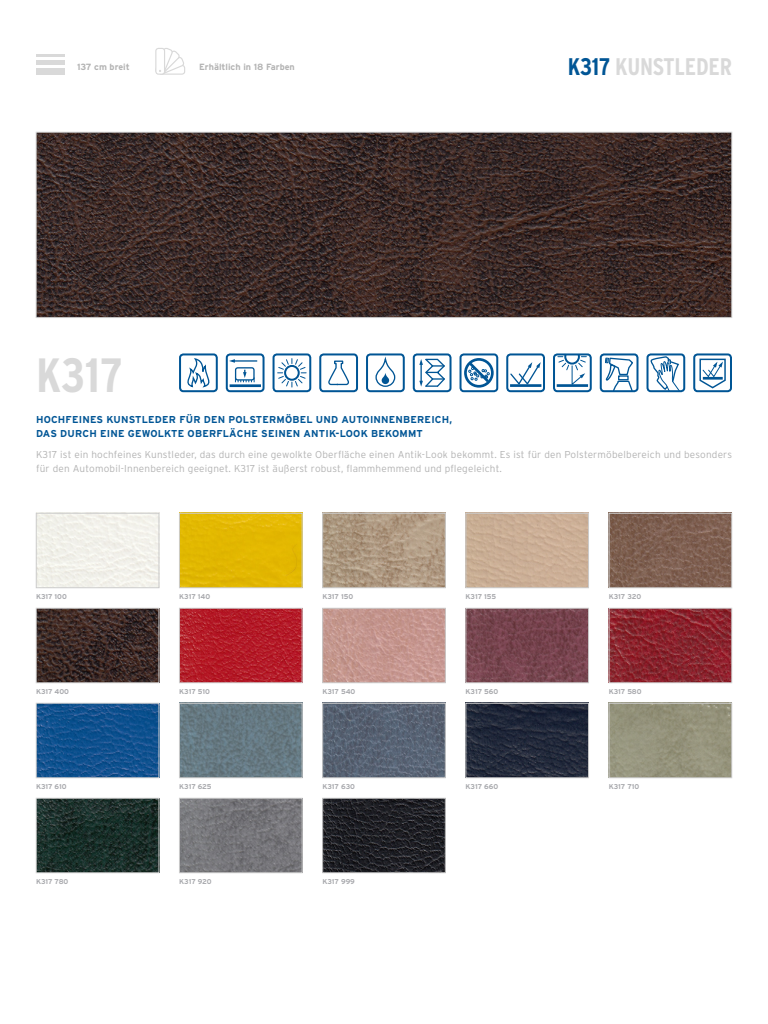
<style>
.page{position:relative;width:768px;height:1024px;background:#fff}
.page>*{position:absolute;margin:0;border:0;box-sizing:border-box;transform-origin:0 0}
.t1{font:700 condensed 48px "Interstate";color:#d9d9d9}
.t2{font:700 condensed 24px "Interstate";letter-spacing:-.01em;color:#d9d9d9}
.t3{font:300 10px/14px "Interstate";letter-spacing:.02em;color:#b3b3b3}
.t4{font:700 10px/14px "Interstate";letter-spacing:.02em;color:#005595}
.t5{font:700 9px "Interstate";color:#b3b3b3}
.t6{font:700 7px "Interstate";color:#a8a9ad}
.s1{color:#005595}
</style>
<div class="page">
<img style="left:38px;top:515px;width:119px;height:71px">
<div style="left:36px;top:513px;width:123px;height:75px;border:1px solid #ccc"></div>
<div style="left:181px;top:515px;width:119px;height:71px;background:#e3b801"></div>
<div style="left:179px;top:513px;width:123px;height:75px;border:1px solid #ccc"></div>
<img style="left:324px;top:515px;width:120px;height:71px">
<div style="left:322px;top:513px;width:124px;height:75px;border:1px solid #ccc"></div>
<img style="left:468px;top:515px;width:119px;height:71px">
<div style="left:466px;top:513px;width:123px;height:75px;border:1px solid #ccc"></div>
<img style="left:611px;top:515px;width:119px;height:71px">
<div style="left:609px;top:513px;width:123px;height:75px;border:1px solid #ccc"></div>
<img style="left:38px;top:610px;width:119px;height:71px">
<div style="left:36px;top:608px;width:123px;height:75px;border:1px solid #ccc"></div>
<img style="left:181px;top:610px;width:119px;height:71px">
<div style="left:179px;top:608px;width:123px;height:75px;border:1px solid #ccc"></div>
<img style="left:324px;top:610px;width:120px;height:71px">
<div style="left:322px;top:608px;width:124px;height:75px;border:1px solid #ccc"></div>
<img style="left:468px;top:610px;width:119px;height:71px">
<div style="left:466px;top:608px;width:123px;height:75px;border:1px solid #ccc"></div>
<img style="left:611px;top:610px;width:119px;height:71px">
<div style="left:609px;top:608px;width:123px;height:75px;border:1px solid #ccc"></div>
<img style="left:38px;top:705px;width:119px;height:71px">
<div style="left:36px;top:703px;width:123px;height:75px;border:1px solid #ccc"></div>
<img style="left:181px;top:705px;width:119px;height:71px">
<div style="left:179px;top:703px;width:123px;height:75px;border:1px solid #ccc"></div>
<img style="left:324px;top:705px;width:120px;height:71px">
<div style="left:322px;top:703px;width:124px;height:75px;border:1px solid #ccc"></div>
<img style="left:468px;top:705px;width:119px;height:71px">
<div style="left:466px;top:703px;width:123px;height:75px;border:1px solid #ccc"></div>
<img style="left:611px;top:705px;width:119px;height:71px">
<div style="left:609px;top:703px;width:123px;height:75px;border:1px solid #ccc"></div>
<svg style="left:182px;top:358px;width:32px;height:35px"></svg>
<div style="left:179px;top:353px;width:39px;height:39px;border:2px solid #005595;border-radius:3px"></div>
<div style="left:226px;top:353px;width:39px;height:39px;border:2px solid #005595;border-radius:3px"></div>
<hr style="left:230px;top:384px;width:31px;height:3px;background:#005595">
<div style="left:235px;top:367px;width:20px;height:14px;border:1px solid #005595;border-radius:2px"></div>
<hr style="left:234px;top:360px;width:23px;height:2px;background:#005595">
<svg style="left:229px;top:359px;width:6px;height:4px"></svg>
<svg style="left:235px;top:370px;width:20px;height:12px"></svg>
<div style="left:273px;top:353px;width:38px;height:39px;border:2px solid #005595;border-radius:3px"></div>
<svg style="left:277px;top:358px;width:29px;height:29px"></svg>
<svg style="left:328px;top:360px;width:21px;height:26px"></svg>
<div style="left:319px;top:353px;width:39px;height:39px;border:2px solid #005595;border-radius:3px"></div>
<div style="left:366px;top:353px;width:39px;height:39px;border:2px solid #005595;border-radius:3px"></div>
<svg style="left:375px;top:353px;width:21px;height:34px"></svg>
<div style="left:413px;top:353px;width:39px;height:39px;border:2px solid #005595;border-radius:3px"></div>
<svg style="left:419px;top:358px;width:26px;height:29px"></svg>
<div style="left:460px;top:353px;width:38px;height:39px;border:2px solid #005595;border-radius:3px"></div>
<div style="left:464px;top:358px;width:30px;height:30px;border:3px solid #005595;border-radius:50%"></div>
<svg style="left:466px;top:360px;width:26px;height:25px"></svg>
<div style="left:506px;top:353px;width:39px;height:39px;border:2px solid #005595;border-radius:3px"></div>
<hr style="left:510px;top:384px;width:31px;height:3px;background:#005595">
<svg style="left:510px;top:362px;width:31px;height:24px"></svg>
<hr style="left:557px;top:384px;width:31px;height:3px;background:#005595">
<div style="left:553px;top:353px;width:39px;height:39px;border:2px solid #005595;border-radius:3px"></div>
<svg style="left:558px;top:353px;width:29px;height:32px"></svg>
<div style="left:600px;top:353px;width:39px;height:39px;border:2px solid #005595;border-radius:3px"></div>
<svg style="left:604px;top:357px;width:30px;height:36px"></svg>
<svg style="left:649px;top:357px;width:31px;height:36px"></svg>
<div style="left:647px;top:353px;width:38px;height:39px;border:2px solid #005595;border-radius:3px"></div>
<svg style="left:699px;top:358px;width:27px;height:31px"></svg>
<div style="left:693px;top:353px;width:39px;height:39px;border:2px solid #005595;border-radius:3px"></div>
<hr style="left:703px;top:377px;width:20px;height:3px;background:#005595">
<img style="left:38px;top:134px;width:692px;height:182px">
<div style="left:36px;top:132px;width:696px;height:186px;border:1px solid #ccc"></div>
<div style="left:158px;top:65px;width:27px;height:10px;border:1px solid #d9d9d9;border-radius:3px"></div>
<svg style="left:155px;top:48px;width:29px;height:27px"></svg>
<hr style="left:36px;top:55px;width:28px;height:2px;background:#d9d9d9">
<hr style="left:36px;top:61px;width:28px;height:4px;background:#d9d9d9">
<div style="left:36px;top:68px;width:28px;height:7px;background:#d9d9d9"></div>
<img style="left:38px;top:800px;width:119px;height:71px">
<div style="left:36px;top:798px;width:123px;height:75px;border:1px solid #ccc"></div>
<img style="left:181px;top:800px;width:119px;height:71px">
<div style="left:179px;top:798px;width:123px;height:75px;border:1px solid #ccc"></div>
<img style="left:324px;top:800px;width:120px;height:71px">
<div style="left:322px;top:798px;width:124px;height:75px;border:1px solid #ccc"></div>
<p class="t5" style="left:77px;top:62px;width:54px">137 cm breit</p>
<p class="t5" style="left:199px;top:61px;width:97px">Erhältlich in 18 Farben</p>
<h2 class="t2" style="left:568px;top:53px;width:166px"><span class="s1">K317</span> KUNSTLEDER</h2>
<h1 class="t1" style="left:36px;top:348px;width:88px">K317</h1>
<p class="t4" style="left:36px;top:412px;width:418px">HOCHFEINES KUNSTLEDER FÜR DEN POLSTERMÖBEL UND AUTOINNENBEREICH,<br>DAS DURCH EINE GEWOLKTE OBERFLÄCHE SEINEN ANTIK-LOOK BEKOMMT</p>
<p class="t3" style="left:36px;top:447px;width:698px">K317 ist ein hochfeines Kunstleder, das durch eine gewolkte Oberfläche einen Antik-Look bekommt. Es ist für den Polstermöbelbereich und besonders für den Automobil-Innenbereich geeignet. K317 ist äußerst robust, flammhemmend und pflegeleicht.</p>
<p class="t6" style="left:36px;top:592px;width:32px">K317 100</p>
<p class="t6" style="left:179px;top:592px;width:33px">K317 140</p>
<p class="t6" style="left:322px;top:592px;width:32px">K317 150</p>
<p class="t6" style="left:466px;top:592px;width:32px">K317 155</p>
<p class="t6" style="left:609px;top:592px;width:34px">K317 320</p>
<p class="t6" style="left:36px;top:687px;width:35px">K317 400</p>
<p class="t6" style="left:179px;top:687px;width:32px">K317 510</p>
<p class="t6" style="left:322px;top:687px;width:34px">K317 540</p>
<p class="t6" style="left:466px;top:687px;width:34px">K317 560</p>
<p class="t6" style="left:609px;top:687px;width:34px">K317 580</p>
<p class="t6" style="left:36px;top:782px;width:32px">K317 610</p>
<p class="t6" style="left:179px;top:782px;width:34px">K317 625</p>
<p class="t6" style="left:322px;top:782px;width:34px">K317 630</p>
<p class="t6" style="left:466px;top:782px;width:34px">K317 660</p>
<p class="t6" style="left:609px;top:782px;width:32px">K317 710</p>
<p class="t6" style="left:36px;top:877px;width:34px">K317 780</p>
<p class="t6" style="left:179px;top:877px;width:34px">K317 920</p>
<p class="t6" style="left:322px;top:877px;width:34px">K317 999</p>
</div>
